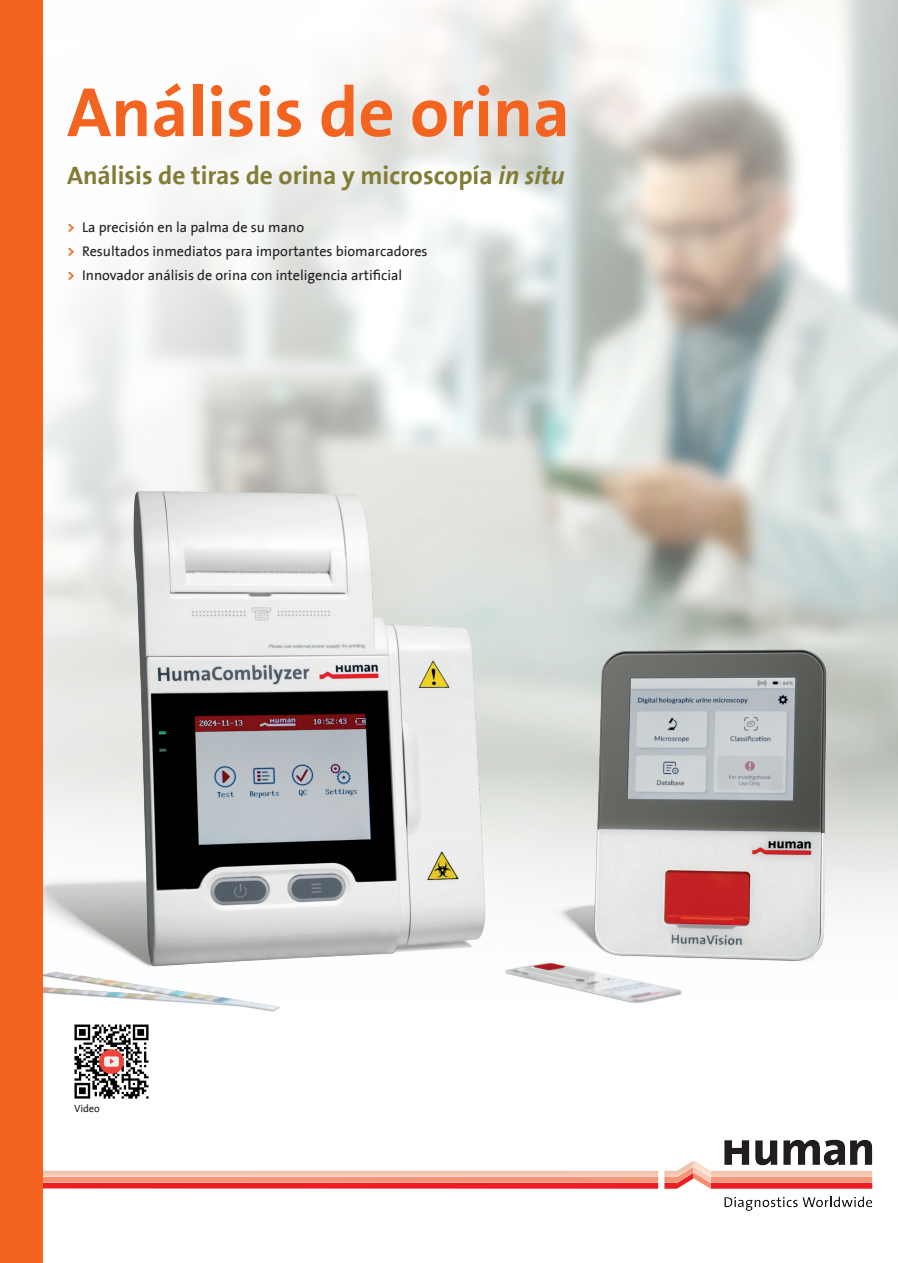
<style>
.page{position:relative;width:898px;height:1263px;background:#fff}
.page>*{position:absolute;margin:0;border:0;box-sizing:border-box;transform-origin:0 0}
.t1{font:700 70.5px "The Sans B7";color:#f36421}
.t2{font:700 25.5px "The Sans B7";color:#827c34}
.t3{font:14.25px "The Sans B5 Plain";color:#231f20}
.Human_Katalog___Text_Aufzählung{font:10.5px "The Sans B5 Plain";color:#231f20}
.s1{font-style:italic}
.s2{font-family:"The Sans B7";font-weight:700;color:#f36421}
</style>
<div class="page">
<img style="left:43px;top:405px;width:854px;height:806px">
<div style="left:0;top:0;width:43px;height:1263px;background:#f36421"></div>
<p class="t1" style="left:67px;top:75px;width:504px">Análisis de orina</p>
<p class="t2" style="left:67px;top:162px;width:499px">Análisis de tiras de orina y microscopía <span class="s1">in situ</span></p>
<p class="t3" style="left:67px;top:220px;width:238px"><span class="s2">&gt;</span> La precisión en la palma de su mano</p>
<p class="t3" style="left:67px;top:244px;width:362px"><span class="s2">&gt;</span> Resultados inmediatos para importantes biomarcadores</p>
<p class="t3" style="left:67px;top:268px;width:336px"><span class="s2">&gt;</span> Innovador análisis de orina con inteligencia artificial</p>
<p class="Human_Katalog___Text_Aufzählung" style="left:74px;top:1103px;width:27px">Video</p>
</div>
